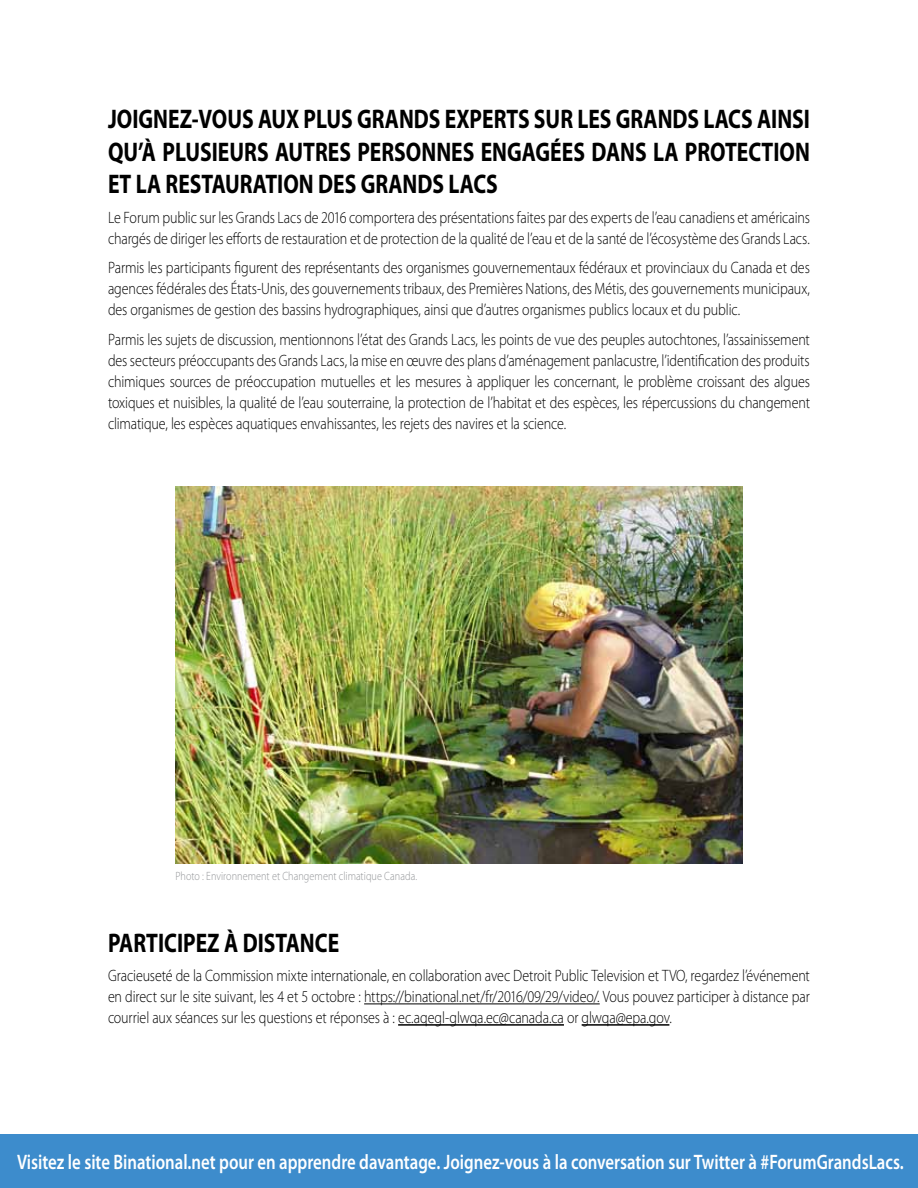
<style>
.page{position:relative;width:918px;height:1188px;background:#fff}
.page>*{position:absolute;margin:0;border:0;box-sizing:border-box;transform-origin:0 0}
.t1{font:700 27px/32.4px "Myriad Pro";color:#000;text-align:justify;scale:.8 1}
.t2{font:600 21px "Myriad Pro";color:#fff;scale:.8 1}
.t3{font:300 16.5px/21px "Myriad Pro";letter-spacing:-.005em;color:#000;text-align:justify;scale:.85 1}
.t4{font:300 12px "Myriad Pro";letter-spacing:.005em;color:#939598;scale:.85 1}
</style>
<div class="page">
<div style="left:0;top:1134px;width:918px;height:54px;background:#3d8ccc"></div>
<img style="left:176px;top:486px;width:566px;height:378px">
<hr style="left:364px;top:1003px;width:236px;height:1px;background:#000">
<hr style="left:398px;top:1024px;width:166px;height:2px;background:#000">
<hr style="left:582px;top:1024px;width:87px;height:2px;background:#000">
<h1 class="t1" style="left:108px;top:102px;width:879px">JOIGNEZ-VOUS AUX PLUS GRANDS EXPERTS SUR LES GRANDS LACS AINSI QU’À PLUSIEURS AUTRES PERSONNES ENGAGÉES DANS LA PROTECTION ET LA RESTAURATION DES GRANDS LACS</h1>
<p class="t3" style="left:108px;top:206px;width:827px">Le Forum public sur les Grands Lacs de 2016 comportera des présentations faites par des experts de l’eau canadiens et américains chargés de diriger les efforts de restauration et de protection de la qualité de l’eau et de la santé de l’écosystème des Grands Lacs.</p>
<p class="t3" style="left:108px;top:257px;width:827px">Parmis les participants figurent des représentants des organismes gouvernementaux fédéraux et provinciaux du Canada et des agences fédérales des États-Unis, des gouvernements tribaux, des Premières Nations, des Métis, des gouvernements municipaux, des organismes de gestion des bassins hydrographiques, ainsi que d’autres organismes publics locaux et du public.</p>
<p class="t3" style="left:108px;top:328px;width:827px">Parmis les sujets de discussion, mentionnons l’état des Grands Lacs, les points de vue des peuples autochtones, l’assainissement des secteurs préoccupants des Grands Lacs, la mise en œuvre des plans d’aménagement panlacustre, l’identification des produits chimiques sources de préoccupation mutuelles et les mesures à appliquer les concernant, le problème croissant des algues toxiques et nuisibles, la qualité de l’eau souterraine, la protection de l’habitat et des espèces, les répercussions du changement climatique, les espèces aquatiques envahissantes, les rejets des navires et la science.</p>
<p class="t4" style="left:176px;top:869px;width:286px">Photo : Environnement et Changement climatique Canada.</p>
<h1 class="t1" style="left:108px;top:926px;width:291px">PARTICIPEZ À DISTANCE</h1>
<p class="t3" style="left:108px;top:965px;width:827px">Gracieuseté de la Commission mixte internationale, en collaboration avec Detroit Public Television et TVO, regardez l’événement en direct sur le site suivant, les 4 et 5 octobre : https://binational.net/fr/2016/09/29/video/. Vous pouvez participer à distance par courriel aux séances sur les questions et réponses à : ec.aqegl-glwqa.ec@canada.ca or glwqa@epa.gov.</p>
<p class="t2" style="left:17px;top:1148px;width:1110px">Visitez le site Binational.net pour en apprendre davantage. Joignez-vous à la conversation sur Twitter à #ForumGrandsLacs.</p>
</div>
